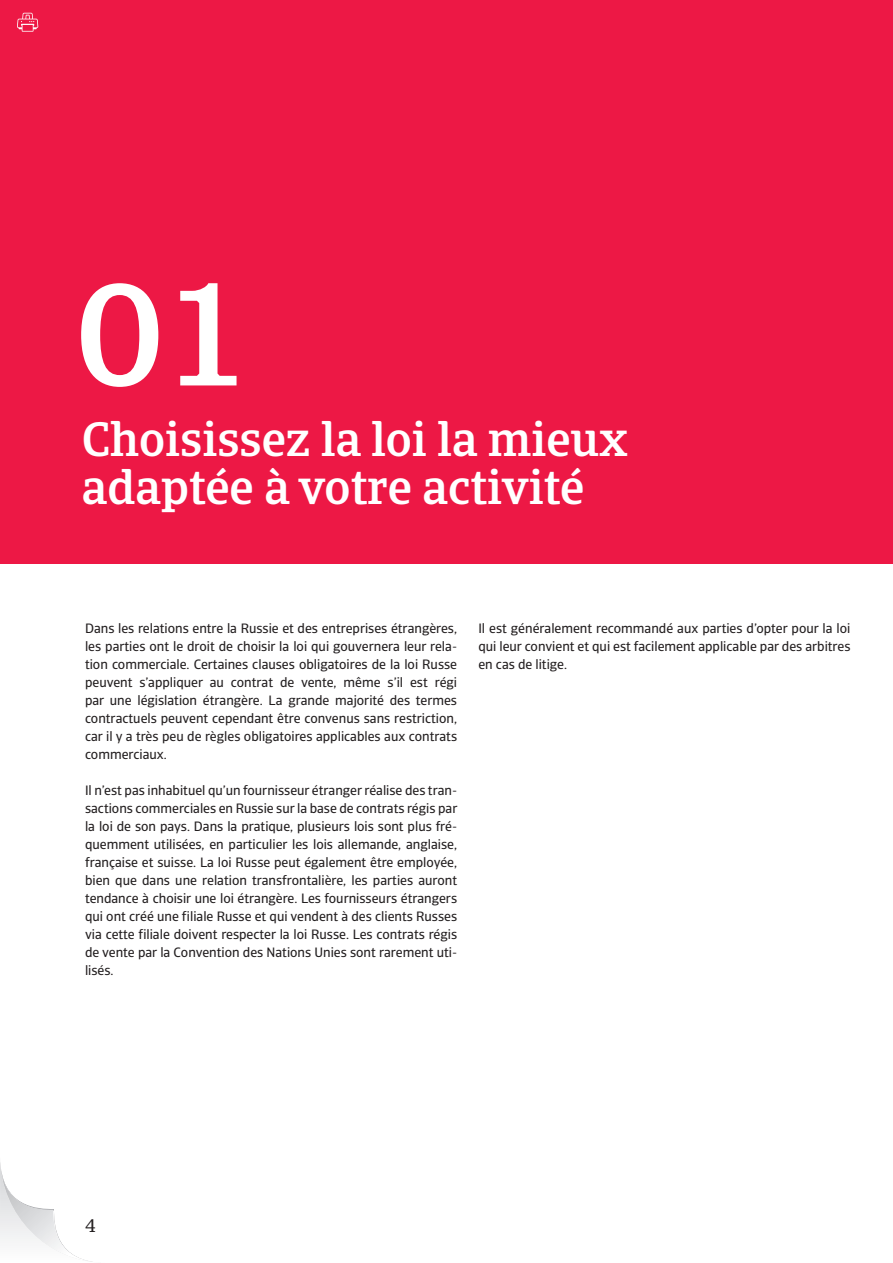
<style>
.page{position:relative;width:893px;height:1263px;background:#fff}
.page>*{position:absolute;margin:0;border:0;box-sizing:border-box;transform-origin:0 0}
.t1{font:500 144px "Catalana";color:#fff}
.t2{font:500 48px/48px "Catalana";color:#fff}
.t3{font:18px "Catalana";color:#231f20}
.t4{font:13.5px/18px "Catalana Sans";color:#231f20;text-align:justify}
</style>
<div class="page">
<svg style="left:0;top:1162px;width:92px;height:100px"></svg>
<div style="left:0;top:0;width:893px;height:43px;background:#ed1845"></div>
<svg style="left:17px;top:13px;width:21px;height:19px"></svg>
<div style="left:0;top:36px;width:893px;height:527px;background:#ed1845"></div>
<h1 class="t1" style="left:77px;top:248px;width:174px">01</h1>
<h2 class="t2" style="left:82px;top:416px;width:547px">Choisissez la loi la mieux adaptée à votre activité</h2>
<p class="t4" style="left:85px;top:619px;width:374px">Dans les relations entre la Russie et des entreprises étrangères, les parties ont le droit de choisir la loi qui gouvernera leur rela&shy;tion commerciale. Certaines clauses obligatoires de la loi Russe peuvent s’appliquer au contrat de vente, même s’il est régi par une législation étrangère. La grande majorité des termes contractuels peuvent cependant être convenus sans restriction, car il y a très peu de règles obligatoires applicables aux contrats commerciaux.</p>
<p class="t4" style="left:85px;top:781px;width:374px">Il n’est pas inhabituel qu’un fournisseur étranger réalise des tran&shy;sactions commerciales en Russie sur la base de contrats régis par la loi de son pays. Dans la pratique, plusieurs lois sont plus fré&shy;quemment utilisées, en particulier les lois allemande, anglaise, française et suisse. La loi Russe peut également être employée, bien que dans une relation transfrontalière, les parties auront tendance à choisir une loi étrangère. Les fournisseurs étrangers qui ont créé une filiale Russe et qui vendent à des clients Russes via cette filiale doivent respecter la loi Russe. Les contrats régis de vente par la Convention des Nations Unies sont rarement uti&shy;lisés.</p>
<p class="t4" style="left:478px;top:619px;width:374px">Il est généralement recommandé aux parties d’opter pour la loi qui leur convient et qui est facilement applicable par des arbitres en cas de litige.</p>
<h3 class="t3" style="left:85px;top:1215px;width:12px">4</h3>
</div>
